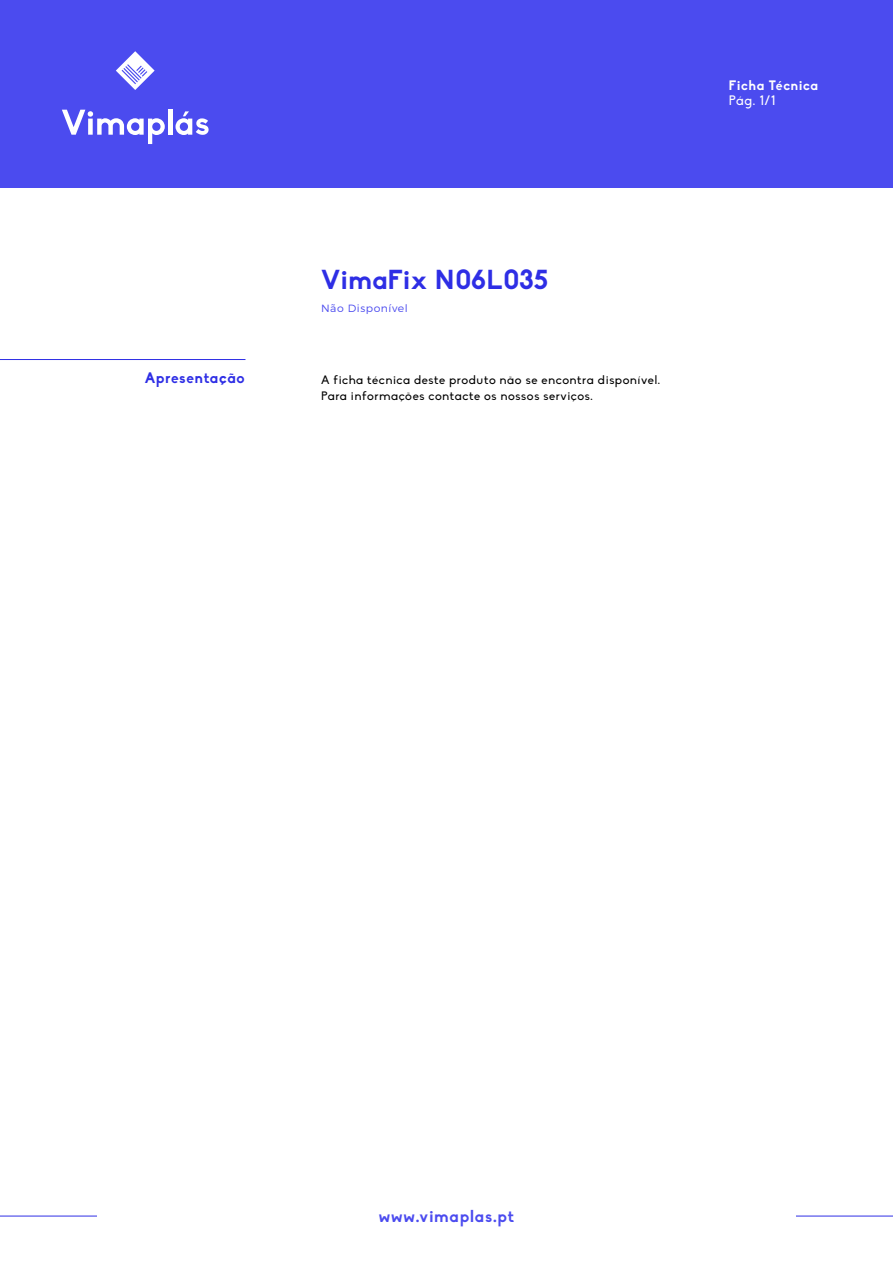
<style>
.page{position:relative;width:893px;height:1263px;background:#fff}
.page>*{position:absolute;margin:0;border:0;box-sizing:border-box;transform-origin:0 0}
.t1{font:700 27px "Biko";letter-spacing:.015em;color:#2e2ee5}
.t2{font:700 16.5px "Biko";letter-spacing:.05em;color:#4b4bef}
.t3{font:700 15px "Biko";letter-spacing:.045em;color:#2e2ee5}
.t4{font:700 13.5px "Biko";letter-spacing:.05em;color:#fff}
.t5{font:13.5px "Biko";color:#fff}
.t6{font:12px/16.5px "Biko";letter-spacing:.05em;color:#000}
.t7{font:300 10.5px "Montserrat";letter-spacing:.05em;color:#4b4bef}
</style>
<div class="page">
<div style="left:0;top:0;width:893px;height:187px;background:#4b4bef"></div>
<hr style="left:0;top:1216px;width:97px;height:1px;background:#2e2ee5">
<hr style="left:796px;top:1216px;width:97px;height:1px;background:#2e2ee5">
<hr style="left:0;top:359px;width:245px;height:1px;background:#2e2ee5">
<svg style="left:62px;top:110px;width:103px;height:34px"></svg>
<hr style="left:168px;top:109px;width:4px;height:26px;background:#fff">
<svg style="left:176px;top:111px;width:33px;height:24px"></svg>
<svg style="left:116px;top:51px;width:39px;height:39px"></svg>
<p class="t3" style="left:145px;top:369px;width:101px">Apresentação</p>
<h1 class="t1" style="left:321px;top:263px;width:229px">VimaFix N06L035</h1>
<p class="t7" style="left:321px;top:302px;width:88px">Não Disponível</p>
<p class="t6" style="left:321px;top:372px;width:341px">A ficha técnica deste produto não se encontra disponível.<br>Para informações contacte os nossos serviços.</p>
<p class="t4" style="left:729px;top:77px;width:91px">Ficha Técnica</p>
<p class="t5" style="left:729px;top:93px;width:48px">Pág. 1/1</p>
<h2 class="t2" style="left:379px;top:1207px;width:137px">www.vimaplas.pt</h2>
</div>
